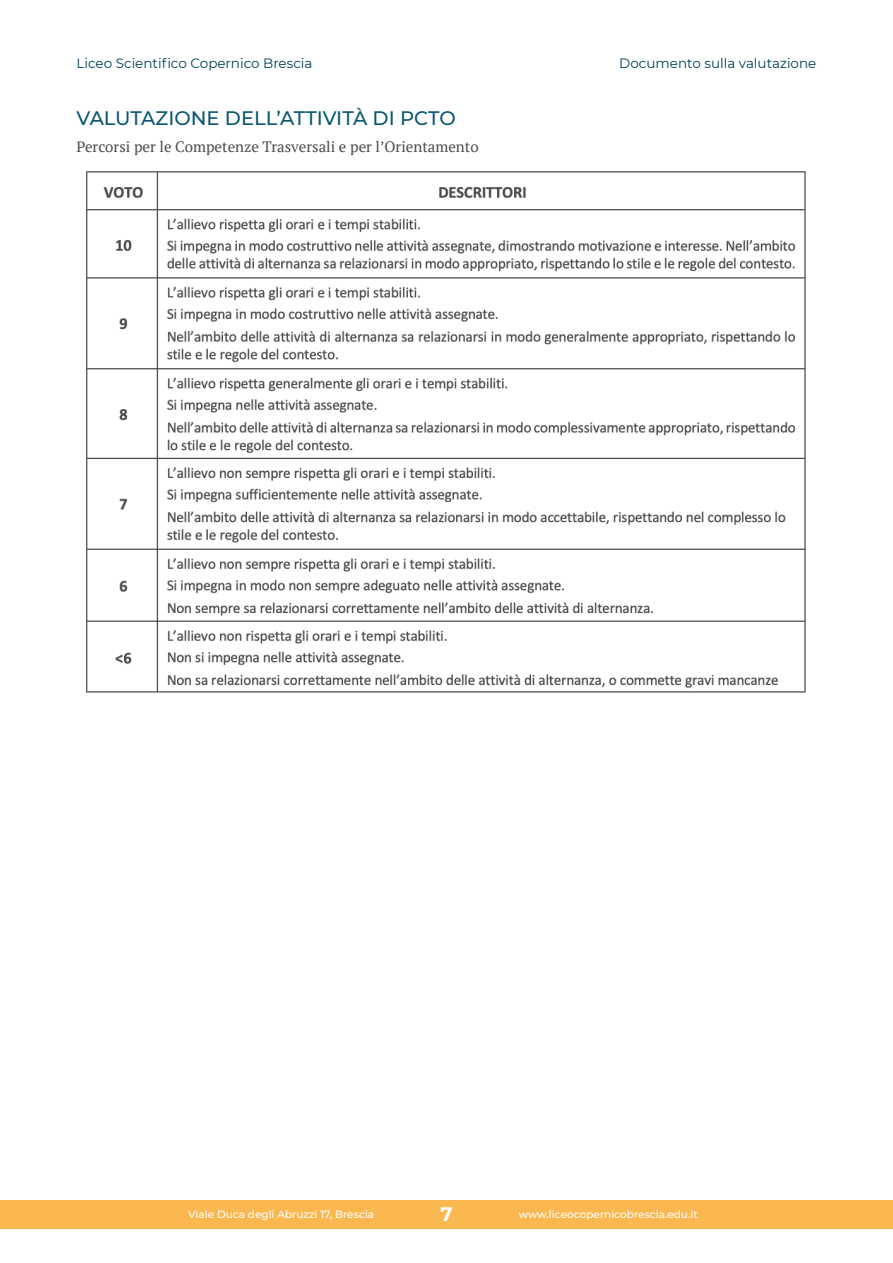
<style>
.page{position:relative;width:893px;height:1263px;background:#fff}
.page>*{position:absolute;margin:0;border:0;box-sizing:border-box;transform-origin:0 0}
.t1{font:500 19.5px "Montserrat";color:#0b5870}
.t2{font:700 19.5px "Montserrat";color:#fff}
.t3{font:15px "PT Serif";color:#4b4c4d}
.t4{font:13.5px "Montserrat";color:#004056}
.t5{font:500 10.5px "Montserrat";color:#fff}
</style>
<div class="page">
<div style="left:0;top:1200px;width:893px;height:28px;background:#fcb850"></div>
<img style="left:86px;top:171px;width:720px;height:522px">
<p class="t4" style="left:77px;top:54px;width:238px">Liceo Scientifico Copernico Brescia</p>
<p class="t4" style="left:619px;top:54px;width:199px">Documento sulla valutazione</p>
<h1 class="t1" style="left:77px;top:105px;width:381px">VALUTAZIONE DELL’ATTIVITÀ DI PCTO</h1>
<h2 class="t3" style="left:77px;top:137px;width:404px">Percorsi per le Competenze Trasversali e per l’Orientamento</h2>
<p class="t5" style="left:188px;top:1207px;width:187px">Viale Duca degli Abruzzi 17, Brescia</p>
<h1 class="t2" style="left:440px;top:1200px;width:14px">7</h1>
<p class="t5" style="left:519px;top:1207px;width:180px">www.liceocopernicobrescia.edu.it</p>
</div>
